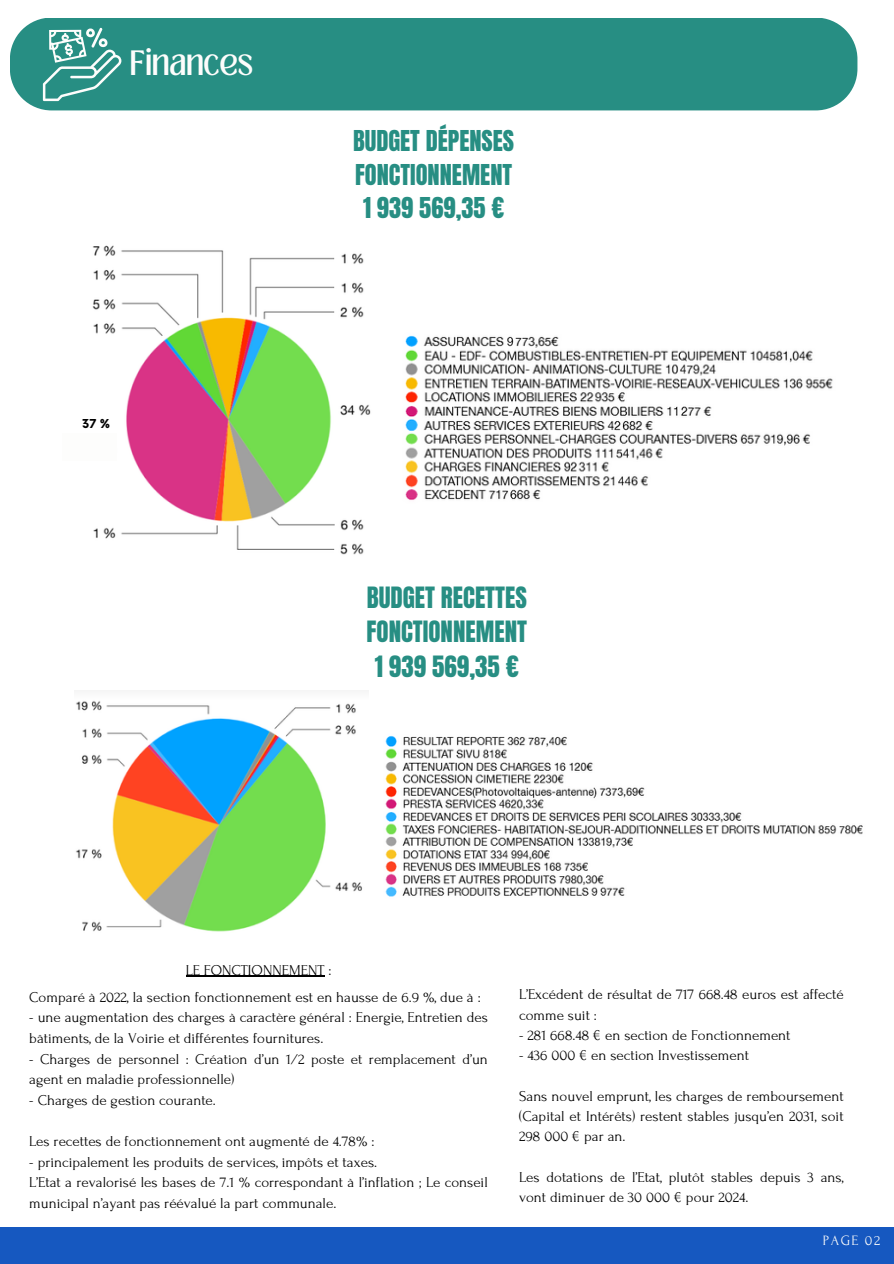
<style>
.page{position:relative;width:894px;height:1264px;background:#fff}
.page>*{position:absolute;margin:0;border:0;box-sizing:border-box;transform-origin:0 0}
.t1{font:27px "Loubag";color:#fdfdfc}
.t2{font:24.9px/34.2px "Anton";color:#278e83;text-align:center}
.t3{font:24.45px/33.5px "Anton";color:#278e83;text-align:center}
.t4{font:15px/20.7px "Forum";color:#000}
.t5{font:14.25px "Forum";letter-spacing:.1em;color:#fdfdfc}
.t6{font:700 12px "Now";color:#000}
</style>
<div class="page">
<div style="left:10px;top:18px;width:847px;height:92px;background:#278e83"></div>
<svg style="left:43px;top:27px;width:78px;height:74px"></svg>
<div style="left:0;top:1227px;width:893px;height:36px;background:#1658c0"></div>
<img style="left:92px;top:245px;width:279px;height:310px">
<img style="left:76px;top:701px;width:286px;height:231px">
<div style="left:62px;top:433px;width:55px;height:28px;background:#fdfdfc"></div>
<img style="left:385px;top:735px;width:478px;height:162px">
<img style="left:405px;top:335px;width:428px;height:165px">
<hr style="left:186px;top:975px;width:138px;height:1px;background:#000">
<p class="t1" style="left:130px;top:41px;width:124px">Finances</p>
<h4 class="t6" style="left:82px;top:417px;width:30px">37 %</h4>
<h1 class="t3" style="left:353px;top:124px;width:163px">BUDGET DÉPENSES<br>FONCTIONNEMENT<br>1 939 569,35 €</h1>
<p class="t2" style="left:366px;top:581px;width:162px">BUDGET RECETTES<br>FONCTIONNEMENT<br>1 939 569,35 €</p>
<p class="t4" style="left:186px;top:960px;width:147px">LE FONCTIONNEMENT :</p>
<h3 class="t4" style="left:29px;top:986px;width:453px">Comparé à 2022, la section fonctionnement est en hausse de 6.9 %, due à :</h3>
<h3 class="t4" style="left:29px;top:1007px;width:460px">- une augmentation des charges à caractère général : Energie, Entretien des bâtiments, de la Voirie et différentes fournitures.</h3>
<h3 class="t4" style="left:29px;top:1048px;width:460px">- Charges de personnel : Création d’un 1⁄2 poste et remplacement d’un agent en maladie professionnelle)</h3>
<h3 class="t4" style="left:29px;top:1089px;width:188px">- Charges de gestion courante.</h3>
<h4 class="t4" style="left:29px;top:1131px;width:347px">Les recettes de fonctionnement ont augmenté de 4.78% :</h4>
<h4 class="t4" style="left:29px;top:1151px;width:460px">- principalement les produits de services, impôts et taxes.<br>L’Etat a revalorisé les bases de 7.1 % correspondant à l’inflation ; Le conseil municipal n’ayant pas réévalué la part communale.</h4>
<h4 class="t4" style="left:519px;top:984px;width:326px;line-height:20.2px">L’Excédent de résultat de 717 668.48 euros est affecté comme suit :</h4>
<h4 class="t4" style="left:519px;top:1024px;width:273px">- 281 668.48 € en section de Fonctionnement</h4>
<h4 class="t4" style="left:519px;top:1045px;width:231px">- 436 000 € en section Investissement</h4>
<h4 class="t4" style="left:519px;top:1085px;width:326px;line-height:20.2px;text-align:justify">Sans nouvel emprunt, les charges de remboursement (Capital et Intérêts) restent stables jusqu’en 2031, soit 298 000 € par an.</h4>
<h4 class="t4" style="left:519px;top:1166px;width:326px;line-height:20.2px">Les dotations de l’Etat, plutôt stables depuis 3 ans, vont diminuer de 30 000 € pour 2024.</h4>
<p class="t5" style="left:822px;top:1232px;width:59px">PAGE 02</p>
</div>
